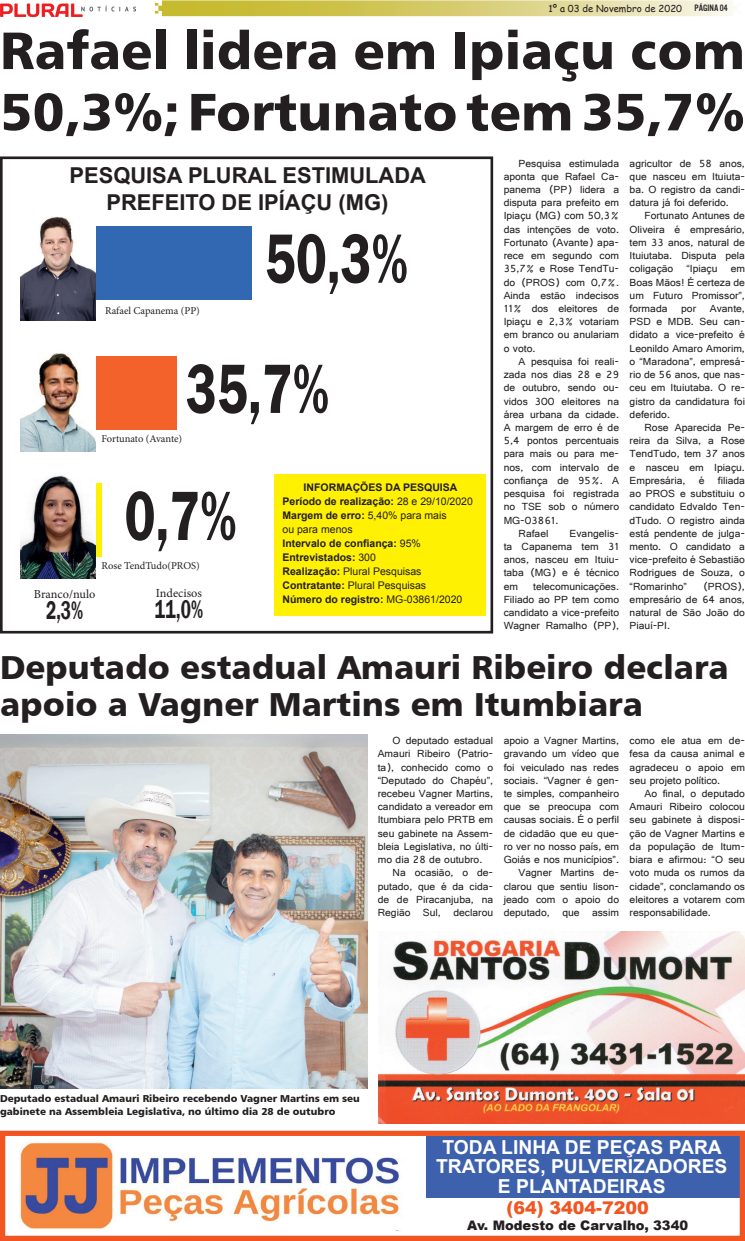
<style>
.page{position:relative;width:745px;height:1241px;background:#fff}
.page>*{position:absolute;margin:0;border:0;box-sizing:border-box;transform-origin:0 0}
.t1{font:600 72.19px "Franklin Gothic";color:#231f20;scale:.73 1}
.t2{font:52.5px/61.2px "Humanist 777 BT Black B";color:#231f20}
.t3{font:33.25px/36.8px "Humanist 777 BT Black B";color:#231f20}
.t4{font:600 26.25px "Franklin Gothic";color:#231f20;scale:.67 1}
.t5{font:700 21.88px/26.2px "Arial";color:#231f20;text-align:center}
.t6{font:700 19.25px/19.2px "Arial";color:#fff;text-align:center}
.t7{font:900 17.5px "Arial";color:#f15622}
.t8{font:900 13.12px "Arial";color:#231f20}
.t9{font:12.25px "Minion Pro";color:#231f20}
.t10{font:10.85px/13.2px "Gautami";color:#231f20;text-align:justify}
.t11{font:700 10.5px/14px "Arial";color:#231f20}
.t12{font:10.5px "Minion Pro";letter-spacing:-.005em;color:#231f20}
.t13{font:10.06px/13.1px "Humanist 777 BT Black B";color:#231f20}
.t14{font:9.62px "Comic Sans MS";color:#231f20}
.t15{font:9.62px "U.S.101";color:#231f20}
.s1{font-weight:400}
</style>
<div class="page">
<div style="left:425px;top:1135px;width:314px;height:62px;background:#3d61ad"></div>
<div style="left:0;top:1130px;width:744px;height:110px;border:5px solid #f15622"></div>
<img style="left:20px;top:1142px;width:380px;height:87px">
<img style="left:1px;top:3px;width:135px;height:14px">
<svg style="left:154px;top:0;width:579px;height:16px;background:#dad17b"></svg>
<div style="left:274px;top:474px;width:210px;height:142px;background:#fff101"></div>
<div style="left:95px;top:226px;width:157px;height:74px;background:#3267b2"></div>
<div style="left:0;top:156px;width:493px;height:477px;border:3px solid #231f20"></div>
<div style="left:95px;top:357px;width:81px;height:73px;background:#f2622a"></div>
<div style="left:95px;top:484px;width:6px;height:73px;background:#fff101"></div>
<img style="left:20px;top:217px;width:75px;height:104px">
<img style="left:20px;top:353px;width:75px;height:98px">
<img style="left:20px;top:475px;width:75px;height:103px">
<img style="left:0;top:734px;width:367px;height:354px">
<img style="left:0;top:1079px;width:361px;height:10px">
<img style="left:378px;top:931px;width:366px;height:192px">
<p class="t14" style="left:548px;top:1px;width:135px">1º a 03 de Novembro de 2020</p>
<p class="t15" style="left:694px;top:2px;width:35px">PÁGINa 04</p>
<h2 class="t2" style="left:0;top:19px;width:746px">Rafael lidera em Ipiaçu com<br>50,3%; Fortunato tem 35,7%</h2>
<p class="t10" style="left:503px;top:156px;width:117px;text-indent:15px">Pesquisa estimulada aponta que Rafael Ca&shy;panema (PP) lidera a disputa para prefeito em Ipiaçu (MG) com 50,3% das intenções de voto.<br>Fortunato (Avante) apa&shy;rece em segundo com 35,7% e Rose TendTu&shy;do (PROS) com 0,7%.<br>Ainda estão indecisos 11% dos eleitores de Ipiaçu e 2,3% votariam em branco ou anulariam o voto.</p>
<p class="t10" style="left:518px;top:354px;width:102px">A pesquisa foi reali-</p>
<p class="t10" style="left:503px;top:368px;width:117px">zada nos dias 28 e 29</p>
<p class="t10" style="left:503px;top:381px;width:117px">de outubro, sendo ou-</p>
<p class="t10" style="left:503px;top:394px;width:117px">vidos 300 eleitores na</p>
<p class="t10" style="left:503px;top:407px;width:117px">área urbana da cidade.</p>
<p class="t10" style="left:503px;top:420px;width:117px">A margem de erro é de</p>
<p class="t10" style="left:503px;top:434px;width:117px">5,4 pontos percentuais</p>
<p class="t10" style="left:503px;top:447px;width:117px">para mais ou para me-</p>
<p class="t10" style="left:503px;top:460px;width:117px">nos, com intervalo de</p>
<p class="t10" style="left:503px;top:473px;width:117px">confiança de 95%. A</p>
<p class="t10" style="left:503px;top:486px;width:117px">pesquisa foi registrada</p>
<p class="t10" style="left:503px;top:500px;width:117px">no TSE sob o número</p>
<p class="t10" style="left:503px;top:513px;width:56px">MG-03861.</p>
<p class="t10" style="left:518px;top:526px;width:31px">Rafael</p>
<p class="t10" style="left:629px;top:156px;width:117px">agricultor de 58 anos, que nasceu em Ituiuta&shy;ba. O registro da candi&shy;datura já foi deferido.</p>
<p class="t10" style="left:629px;top:209px;width:117px;text-indent:15px">Fortunato Antunes de Oliveira é empresário, tem 33 anos, natural de Ituiutaba. Disputa pela coligação “Ipiaçu em Boas Mãos! É certeza de um Futuro Promissor”, formada</p>
<h3 class="t5" style="left:69px;top:163px;width:358px">PESQUISA PLURAL ESTIMULADA<br>PREFEITO DE IPÍAÇU (MG)</h3>
<h1 class="t1" style="left:264px;top:214px;width:198px">50,3%</h1>
<p class="t10" style="left:629px;top:301px;width:117px;text-indent:80px">Avante, PSD e MDB. Seu can&shy;didato a vice-prefeito é Leonildo Amaro Amorim, o “Maradona”, empresá&shy;rio de 56 anos, que nas&shy;ceu em Ituiutaba. O re&shy;gistro da candidatura foi deferido.</p>
<p class="t10" style="left:629px;top:420px;width:117px;text-indent:15px">Rose Aparecida Pe&shy;reira da Silva, a Rose TendTudo, tem 37 anos e nasceu em Ipiaçu.<br>Empresária, é filiada ao PROS e substituiu o candidato Edvaldo Ten&shy;dTudo. O registro ainda está pendente de julga&shy;mento. O candidato a vice-prefeito é Sebastião Rodrigues de Souza, o “Romarinho”</p>
<p class="t12" style="left:105px;top:303px;width:96px">Rafael Capanema (PP)</p>
<p class="t10" style="left:680px;top:301px;width:16px">por</p>
<h1 class="t1" style="left:186px;top:344px;width:198px">35,7%</h1>
<p class="t12" style="left:101px;top:432px;width:82px">Fortunato (Avante)</p>
<p class="t11" style="left:282px;top:480px;width:192px;text-indent:21px">INFORMAÇÕES DA PESQUISA<br>Período de realização: <span class="s1">28 e 29/10/2020<br></span>Margem de erro: <span class="s1">5,40% para mais<br>ou para menos<br></span>Intervalo de confiança: <span class="s1">95%<br></span>Entrevistados: <span class="s1">300<br></span>Realização: <span class="s1">Plural Pesquisas<br></span>Contratante: <span class="s1">Plural Pesquisas<br></span>Número do registro: <span class="s1">MG-03861/2020</span></p>
<h1 class="t1" style="left:124px;top:471px;width:155px">0,7%</h1>
<p class="t12" style="left:101px;top:559px;width:100px">Rose TendTudo(PROS)</p>
<p class="t10" style="left:503px;top:526px;width:117px;text-indent:66px">Evangelis&shy;ta Capanema tem 31 anos, nasceu em Ituiu&shy;taba (MG) e é técnico em</p>
<p class="t10" style="left:629px;top:579px;width:117px;text-indent:74px">(PROS), empresário de 64 anos, natural de São João do Piauí-PI.</p>
<p class="t10" style="left:503px;top:579px;width:117px;text-indent:29px">telecomunicações.<br>Filiado ao PP tem como candidato a vice-prefeito Wagner Ramalho (PP),</p>
<p class="t9" style="left:156px;top:585px;width:48px">Indecisos</p>
<h3 class="t4" style="left:155px;top:593px;width:73px">11,0%</h3>
<h3 class="t3" style="left:0;top:648px;width:729px">Deputado estadual Amauri Ribeiro declara apoio a Vagner Martins em Itumbiara</h3>
<p class="t9" style="left:34px;top:585px;width:63px">Branco/nulo</p>
<h3 class="t4" style="left:46px;top:593px;width:57px">2,3%</h3>
<p class="t10" style="left:392px;top:733px;width:102px">O deputado estadual</p>
<p class="t10" style="left:377px;top:746px;width:117px">Amauri Ribeiro (Patrio-</p>
<p class="t10" style="left:377px;top:760px;width:117px">ta), conhecido como o</p>
<p class="t10" style="left:377px;top:773px;width:117px">“Deputado do Chapéu”,</p>
<p class="t10" style="left:377px;top:786px;width:117px">recebeu Vagner Martins,</p>
<p class="t10" style="left:377px;top:799px;width:117px">candidato a vereador em</p>
<p class="t10" style="left:377px;top:813px;width:117px">Itumbiara pelo PRTB em</p>
<p class="t10" style="left:377px;top:826px;width:117px">seu gabinete na Assem-</p>
<p class="t10" style="left:377px;top:839px;width:117px">bleia Legislativa, no últi-</p>
<p class="t10" style="left:377px;top:852px;width:106px">mo dia 28 de outubro.</p>
<p class="t10" style="left:392px;top:865px;width:102px">Na ocasião, o de-</p>
<p class="t10" style="left:377px;top:879px;width:117px">putado, que é da cida-</p>
<p class="t10" style="left:377px;top:892px;width:117px">de de Piracanjuba, na</p>
<p class="t10" style="left:377px;top:905px;width:117px">Região Sul, declarou</p>
<p class="t10" style="left:503px;top:733px;width:117px;text-align:right">apoio a Vagner Martins, gravando um vídeo que foi veiculado nas redes sociais. “Vagner é gen&shy;te simples, companheiro que se preocupa com causas sociais. É o perfil de cidadão que eu que&shy;ro ver no nosso país, em<br>Goiás e nos municípios”.<br>Vagner Martins de&shy;clarou que sentiu lison&shy;jeado com o apoio do deputado, que assim</p>
<p class="t10" style="left:629px;top:733px;width:117px">como ele atua em de&shy;fesa da causa animal e agradeceu o apoio em seu projeto político.</p>
<p class="t10" style="left:629px;top:786px;width:117px;text-indent:15px">Ao final, o deputado Amauri Ribeiro colocou seu gabinete à disposi&shy;ção de Vagner Martins e da população de Itum&shy;biara e afirmou: “O seu voto muda os rumos da cidade”, conclamando os eleitores a votarem com responsabilidade.</p>
<p class="t13" style="left:0;top:1091px;width:361px">Deputado estadual Amauri Ribeiro recebendo Vagner Martins em seu gabinete na Assembleia Legislativa, no último dia 28 de outubro</p>
<h3 class="t6" style="left:436px;top:1137px;width:292px">TODA LINHA DE PEÇAS PARA<br>TRATORES, PULVERIZADORES<br>E PLANTADEIRAS</h3>
<h3 class="t7" style="left:506px;top:1194px;width:143px">(64) 3404-7200</h3>
<p class="t8" style="left:467px;top:1215px;width:222px">Av. Modesto de Carvalho, 3340</p>
</div>
